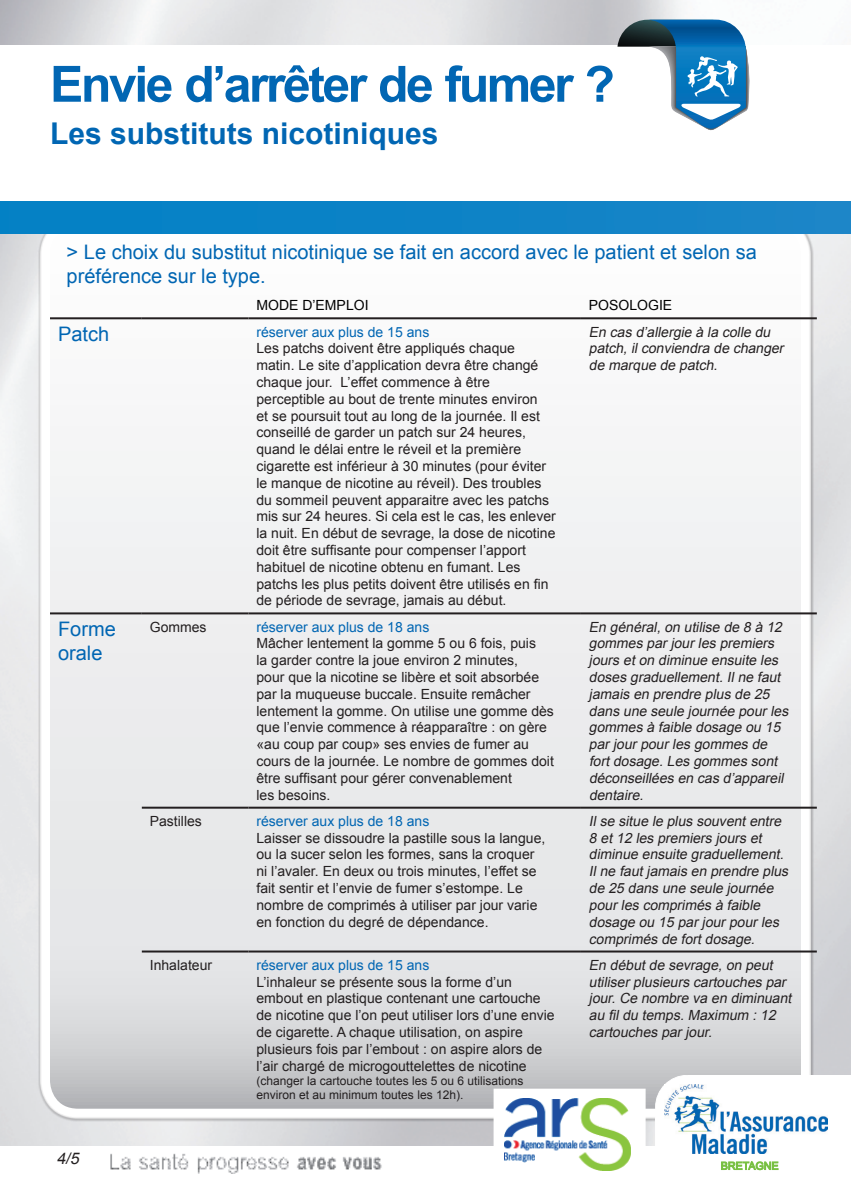
<style>
.page{position:relative;width:851px;height:1191px;background:#fff}
.page>*{position:absolute;margin:0;border:0;box-sizing:border-box;transform-origin:0 0}
.t1{font:700 50px "Arial";letter-spacing:-.05em;color:#0166b3}
.t2{font:700 30px "Arial";color:#0166b3}
.t3{font:20px/24px "Arial";color:#0166b3}
.t4{font:italic 16px "Arial";color:#231f20}
.t5{font:14px/16.8px "Arial";color:#231f20}
.t6{font:italic 14px/16.8px "Arial";color:#231f20}
.t7{font:14px "Arial";color:#0166b3}
.t8{font:14px "Arial";color:#000}
.t9{font:12px/14.4px "Arial";color:#231f20}
.t10{font:10.6px "Arial";color:#78c042}
</style>
<div class="page">
<img style="left:0;top:0;width:850px;height:1145px">
<img style="left:110px;top:1153px;width:272px;height:20px">
<div style="left:38px;top:215px;width:775px;height:906px;background:#231f20;opacity:.75"></div>
<div style="left:0;top:45px;width:850px;height:172px;background:#fff"></div>
<svg style="left:617px;top:20px;width:132px;height:110px"></svg>
<div style="left:0;top:201px;width:850px;height:32px;background:linear-gradient(to right,#0180c5,#1a85c7)"></div>
<div style="left:823px;top:1075px;width:27px;height:116px;background:#fff"></div>
<div style="left:655px;top:1075px;width:64px;height:64px;background:#fff;border-radius:50%"></div>
<div style="left:688px;top:1075px;width:142px;height:85px;background:#fff"></div>
<svg style="left:655px;top:1113px;width:173px;height:58px"></svg>
<img style="left:664px;top:1084px;width:163px;height:69px">
<hr style="left:50px;top:317px;width:92px;height:2px;background:#231f20">
<hr style="left:142px;top:317px;width:106px;height:2px;background:#231f20">
<hr style="left:248px;top:317px;width:333px;height:2px;background:#231f20">
<hr style="left:581px;top:317px;width:235px;height:2px;background:#231f20">
<hr style="left:50px;top:612px;width:92px;height:2px;background:#231f20">
<hr style="left:142px;top:612px;width:106px;height:2px;background:#231f20">
<hr style="left:248px;top:612px;width:333px;height:2px;background:#231f20">
<hr style="left:581px;top:612px;width:235px;height:2px;background:#231f20">
<hr style="left:142px;top:806px;width:106px;height:2px;background:#231f20">
<hr style="left:248px;top:806px;width:333px;height:2px;background:#231f20">
<hr style="left:581px;top:806px;width:235px;height:2px;background:#231f20">
<hr style="left:142px;top:950px;width:106px;height:2px;background:#231f20">
<hr style="left:248px;top:950px;width:333px;height:2px;background:#231f20">
<hr style="left:581px;top:950px;width:235px;height:2px;background:#231f20">
<div style="left:493px;top:1088px;width:152px;height:88px;background:#fff"></div>
<img style="left:504px;top:1098px;width:127px;height:72px">
<h1 class="t1" style="left:50px;top:51px;width:566px">Envie d’arrêter de fumer ?</h1>
<h2 class="t2" style="left:50px;top:113px;width:390px">Les substituts nicotiniques</h2>
<h3 class="t3" style="left:67px;top:240px;width:691px">&gt; Le choix du substitut nicotinique se fait en accord avec le patient et selon sa préférence sur le type.</h3>
<p class="t8" style="left:256px;top:296px;width:114px">MODE D’EMPLOI</p>
<p class="t8" style="left:589px;top:296px;width:85px">POSOLOGIE</p>
<h3 class="t3" style="left:58px;top:322px;width:53px">Patch</h3>
<p class="t7" style="left:256px;top:322px;width:174px">réserver aux plus de 15 ans</p>
<p class="t5" style="left:256px;top:340px;width:301px">Les patchs doivent être appliqués chaque matin. Le site d’application devra être changé chaque jour. L’effet commence à être perceptible au bout de trente minutes environ<br>et se poursuit tout au long de la journée. Il est conseillé de garder un patch sur 24 heures, quand le délai entre le réveil et la première cigarette est inférieur à 30 minutes (pour éviter le manque de nicotine au réveil). Des troubles du sommeil peuvent apparaitre avec les patchs mis sur 24 heures. Si cela est le cas, les enlever la nuit. En début de sevrage, la dose de nicotine doit être suffisante pour compenser l’apport habituel de nicotine obtenu en fumant. Les patchs les plus petits doivent être utilisés en fin de période de sevrage, jamais au début.</p>
<h3 class="t3" style="left:58px;top:617px;width:59px">Forme orale</h3>
<p class="t5" style="left:150px;top:618px;width:58px">Gommes</p>
<p class="t7" style="left:256px;top:617px;width:174px">réserver aux plus de 18 ans</p>
<p class="t5" style="left:256px;top:635px;width:299px">Mâcher lentement la gomme 5 ou 6 fois, puis<br>la garder contre la joue environ 2 minutes,<br>pour que la nicotine se libère et soit absorbée par la muqueuse buccale. Ensuite remâcher lentement la gomme. On utilise une gomme dès que l’envie commence à réapparaître : on gère «au coup par coup» ses envies de fumer au cours de la journée. Le nombre de gommes doit être suffisant pour gérer convenablement<br>les besoins.</p>
<p class="t5" style="left:150px;top:812px;width:54px">Pastilles</p>
<p class="t7" style="left:256px;top:811px;width:174px">réserver aux plus de 18 ans</p>
<p class="t5" style="left:256px;top:829px;width:290px">Laisser se dissoudre la pastille sous la langue, ou la sucer selon les formes, sans la croquer ni l’avaler. En deux ou trois minutes, l’effet se fait sentir et l’envie de fumer s’estompe. Le nombre de comprimés à utiliser par jour varie en fonction du degré de dépendance.</p>
<p class="t4" style="left:57px;top:1148px;width:27px">4/5</p>
<p class="t5" style="left:150px;top:956px;width:64px">Inhalateur</p>
<p class="t7" style="left:256px;top:955px;width:174px">réserver aux plus de 15 ans</p>
<p class="t5" style="left:256px;top:973px;width:300px">L’inhaleur se présente sous la forme d’un embout en plastique contenant une cartouche de nicotine que l’on peut utiliser lors d’une envie de cigarette. A chaque utilisation, on aspire plusieurs fois par l’embout : on aspire alors de l’air chargé de microgouttelettes de nicotine</p>
<p class="t9" style="left:256px;top:1073px;width:268px">(changer la cartouche toutes les 5 ou 6 utilisations environ et au minimum toutes les 12h).</p>
<p class="t6" style="left:589px;top:323px;width:199px">En cas d’allergie à la colle du patch,ilconviendra de changer de marque de patch.</p>
<p class="t6" style="left:589px;top:618px;width:204px">En général,on utilise de 8 à 12 gommes parjourles premiers jours eton diminue ensuite les doses graduellement.Ilne faut jamais en prendre plus de 25 dans une seule journée pourles gommes à faible dosage ou 15 parjourpourles gommes de fortdosage.Les gommes sont déconseillées en cas d’appareil dentaire.</p>
<p class="t6" style="left:589px;top:812px;width:204px">Ilse situe le plus souvententre<br>8 et12 les premiers jours et diminue ensuite graduellement.<br>Ilne fautjamais en prendre plus de 25 dans une seule journée pourles comprimés à faible dosage ou 15 parjourpourles comprimés de fortdosage.</p>
<p class="t6" style="left:589px;top:956px;width:207px">En débutde sevrage,on peut utiliserplusieurs cartouches par jour.Ce nombre va en diminuant au fildu temps.Maximum :12 cartouches parjour.</p>
<p class="t10" style="left:720px;top:1158px;width:59px">BRETAGNE</p>
</div>
